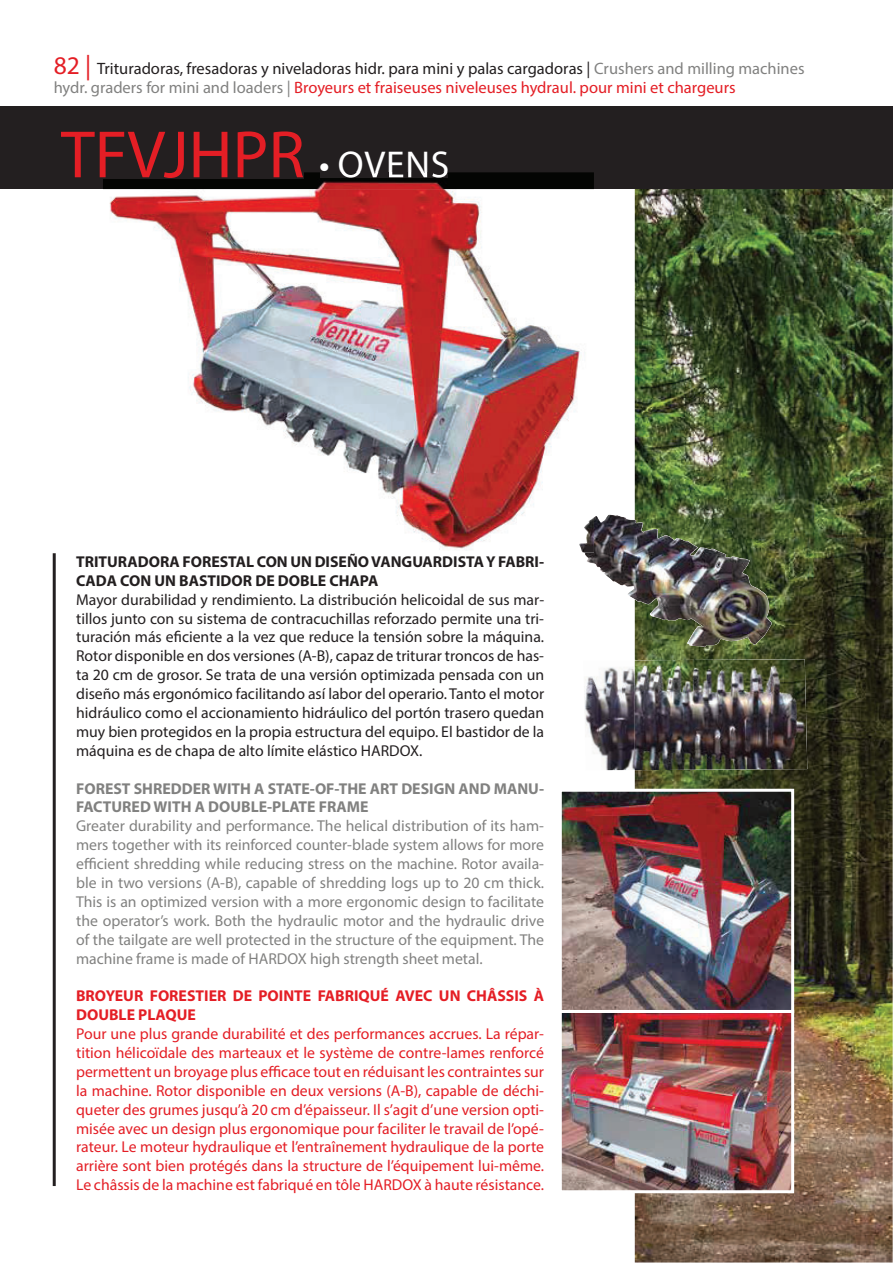
<style>
.page{position:relative;width:893px;height:1263px;background:#fff}
.page>*{position:absolute;margin:0;border:0;box-sizing:border-box;transform-origin:0 0}
.t1{font:67.5px "Myriad Pro";color:#e41e25}
.t2{font:16.5px/19.8px "Myriad Pro";color:#231f20}
.t3{font:15.75px/18.9px "Myriad Pro";color:#e41e25;text-align:justify}
.t4{font:15.75px/18.9px "Myriad Pro";color:#231f20;text-align:justify}
.t5{font:15.75px/18.9px "Myriad Pro";color:#818180;text-align:justify}
.t6{font:700 15.75px/18.9px "Myriad Pro";color:#231f20}
.t7{font:700 15.75px/18.9px "Myriad Pro";color:#818180}
.t8{font:700 15.75px/18.9px "Myriad Pro";color:#e41e25}
.s1{font-size:25.5px;color:#e41e25}
.s2{color:#818180}
.s3{color:#e41e25}
.s4{font-size:37.5px;color:#fff}
</style>
<div class="page">
<img style="left:635px;top:189px;width:258px;height:1074px">
<div style="left:0;top:107px;width:893px;height:82px;background:#231f20"></div>
<img style="left:584px;top:515px;width:166px;height:132px">
<img style="left:584px;top:659px;width:223px;height:111px">
<img style="left:103px;top:172px;width:491px;height:378px">
<img style="left:103px;top:172px;width:200px;height:6px">
<img style="left:320px;top:172px;width:19px;height:6px">
<img style="left:339px;top:172px;width:109px;height:6px">
<img style="left:579px;top:517px;width:15px;height:35px">
<img style="left:563px;top:793px;width:227px;height:396px">
<div style="left:559px;top:1010px;width:235px;height:183px;border:3px solid #fff"></div>
<div style="left:559px;top:789px;width:235px;height:224px;border:3px solid #fff"></div>
<hr style="left:53px;top:553px;width:3px;height:633px;background:#231f20">
<p class="t2" style="left:54px;top:59px;width:752px"><span class="s1">82 |</span> Trituradoras, fresadoras y niveladoras hidr. para mini y palas cargadoras | <span class="s2">Crushers and milling machines hydr. graders for mini and loaders |</span> <span class="s3">Broyeurs et fraiseuses niveleuses hydraul. pour mini et chargeurs</span></p>
<h1 class="t1" style="left:61px;top:129px;width:390px">TFVJHPR <span class="s4">• OVENS</span></h1>
<p class="t6" style="left:76px;top:552px;width:469px">TRITURADORA FORESTAL CON UN DISEÑO VANGUARDISTA Y FABRI-<br>CADA CON UN BASTIDOR DE DOBLE CHAPA</p>
<p class="t4" style="left:76px;top:591px;width:470px">Mayor durabilidad y rendimiento. La distribución helicoidal de sus mar&shy;tillos junto con su sistema de contracuchillas reforzado permite una tri&shy;turación más eficiente a la vez que reduce la tensión sobre la máquina.<br>Rotor disponible en dos versiones (A-B), capaz de triturar troncos de has&shy;ta 20 cm de grosor. Se trata de una versión optimizada pensada con un diseño más ergonómico facilitando así labor del operario. Tanto el motor hidráulico como el accionamiento hidráulico del portón trasero quedan muy bien protegidos en la propia estructura del equipo. El bastidor de la máquina es de chapa de alto límite elástico HARDOX.</p>
<p class="t7" style="left:76px;top:779px;width:469px">FOREST SHREDDER WITH A STATE-OF-THE ART DESIGN AND MANU-<br>FACTURED WITH A DOUBLE-PLATE FRAME</p>
<p class="t5" style="left:76px;top:818px;width:470px">Greater durability and performance. The helical distribution of its ham&shy;mers together with its reinforced counter-blade system allows for more efficient shredding while reducing stress on the machine. Rotor availa&shy;ble in two versions (A-B), capable of shredding logs up to 20 cm thick.<br>This is an optimized version with a more ergonomic design to facilitate the operator’s work. Both the hydraulic motor and the hydraulic drive of the tailgate are well protected in the structure of the equipment. The machine frame is made of HARDOX high strength sheet metal.</p>
<p class="t8" style="left:76px;top:986px;width:469px">BROYEUR FORESTIER DE POINTE FABRIQUÉ AVEC UN CHÂSSIS À<br>DOUBLE PLAQUE</p>
<p class="t3" style="left:76px;top:1025px;width:469px">Pour une plus grande durabilité et des performances accrues. La répar&shy;tition hélicoïdale des marteaux et le système de contre-lames renforcé permettent un broyage plus efficace tout en réduisant les contraintes sur la machine. Rotor disponible en deux versions (A-B), capable de déchi&shy;queter des grumes jusqu’à 20 cm d’épaisseur. Il s’agit d’une version opti&shy;misée avec un design plus ergonomique pour faciliter le travail de l’opé&shy;rateur. Le moteur hydraulique et l’entraînement hydraulique de la porte arrière sont bien protégés dans la structure de l’équipement lui-même.<br>Le châssis de la machine est fabriqué en tôle HARDOX à haute résistance.</p>
</div>
